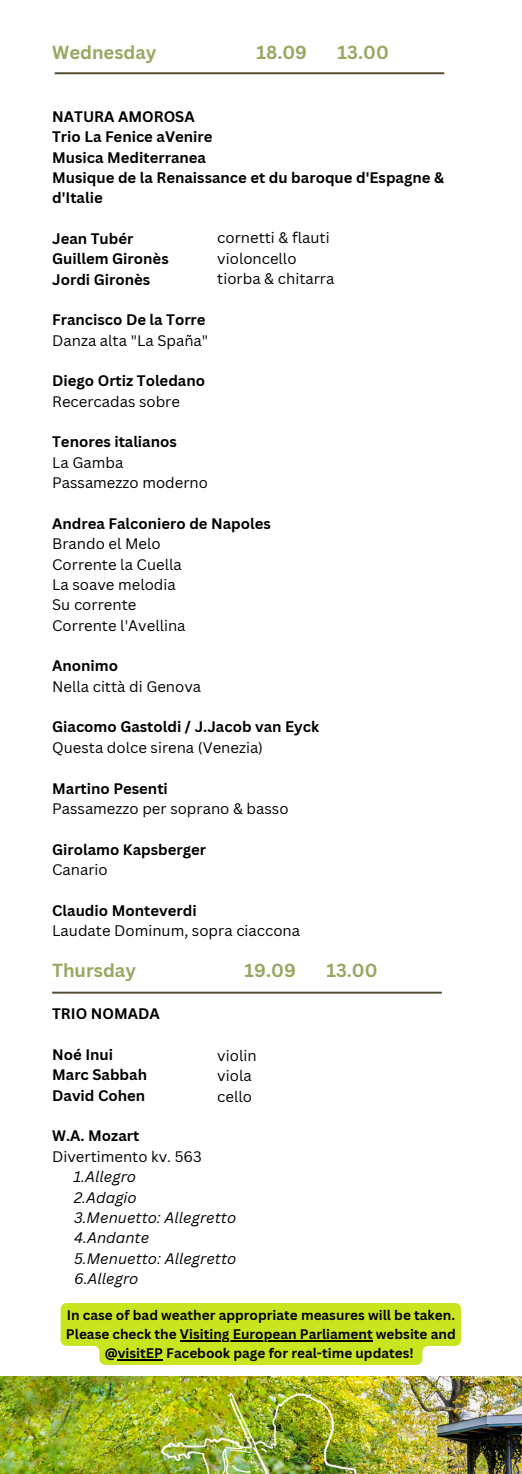
<style>
.page{position:relative;width:522px;height:1474px;background:#fff}
.page>*{position:absolute;margin:0;border:0;box-sizing:border-box;transform-origin:0 0}
.t1{font:700 18.38px "Canva Sans";color:#97a862}
.t2{font:700 14.88px/20.3px "Canva Sans";color:#000}
.t3{font:14.88px/20.3px "Canva Sans";color:#000}
.t4{font:italic 14.88px "Canva Sans";color:#000}
.t5{font:700 13.56px/19.1px "Canva Sans";color:#000}
</style>
<div class="page">
<svg style="left:60px;top:1303px;width:400px;height:61px"></svg>
<hr style="left:180px;top:1339px;width:192px;height:2px;background:#000">
<hr style="left:118px;top:1358px;width:45px;height:2px;background:#000">
<img style="left:0;top:1376px;width:521px;height:97px">
<hr style="left:55px;top:72px;width:388px;height:2px;background:#544c32">
<hr style="left:52px;top:991px;width:389px;height:2px;background:#544c32">
<p class="t1" style="left:52px;top:39px;width:106px">Wednesday</p>
<p class="t1" style="left:256px;top:39px;width:52px">18.09</p>
<p class="t1" style="left:337px;top:39px;width:53px">13.00</p>
<p class="t2" style="left:52px;top:106px;width:393px">NATURA AMOROSA<br>Trio La Fenice aVenire<br>Musica Mediterranea<br>Musique de la Renaissance et du baroque d'Espagne &amp; d'Italie</p>
<p class="t2" style="left:52px;top:228px;width:118px">Jean Tubér<br>Guillem Gironès<br>Jordi Gironès</p>
<p class="t2" style="left:52px;top:309px;width:155px">Francisco De la Torre</p>
<p class="t3" style="left:52px;top:330px;width:157px">Danza alta "La Spaña"</p>
<p class="t2" style="left:52px;top:370px;width:154px">Diego Ortiz Toledano</p>
<p class="t3" style="left:52px;top:391px;width:129px">Recercadas sobre</p>
<p class="t2" style="left:52px;top:431px;width:126px">Tenores italianos</p>
<p class="t3" style="left:52px;top:452px;width:73px">La Gamba</p>
<p class="t3" style="left:52px;top:472px;width:157px">Passamezzo moderno</p>
<p class="t2" style="left:52px;top:513px;width:220px">Andrea Falconiero de Napoles</p>
<p class="t3" style="left:52px;top:533px;width:110px">Brando el Melo</p>
<p class="t3" style="left:52px;top:553px;width:131px">Corrente la Cuella</p>
<p class="t3" style="left:52px;top:574px;width:125px">La soave melodia</p>
<p class="t3" style="left:52px;top:594px;width:86px">Su corrente</p>
<p class="t3" style="left:52px;top:614px;width:135px">Corrente l'Avellina</p>
<p class="t2" style="left:52px;top:655px;width:67px">Anonimo</p>
<p class="t3" style="left:52px;top:675px;width:150px">Nella città di Genova</p>
<p class="t2" style="left:52px;top:716px;width:268px">Giacomo Gastoldi / J.Jacob van Eyck</p>
<p class="t3" style="left:52px;top:737px;width:212px">Questa dolce sirena (Venezia)</p>
<p class="t2" style="left:52px;top:777px;width:117px">Martino Pesenti</p>
<p class="t3" style="left:52px;top:798px;width:237px">Passamezzo per soprano &amp; basso</p>
<p class="t2" style="left:52px;top:838px;width:155px">Girolamo Kapsberger</p>
<p class="t3" style="left:52px;top:859px;width:57px">Canario</p>
<p class="t2" style="left:52px;top:899px;width:146px">Claudio Monteverdi</p>
<p class="t3" style="left:52px;top:920px;width:249px">Laudate Dominum, sopra ciaccona</p>
<h1 class="t3" style="left:217px;top:227px;width:114px">cornetti &amp; flauti</h1>
<h2 class="t3" style="left:217px;top:248px;width:81px">violoncello</h2>
<h3 class="t3" style="left:217px;top:268px;width:118px">tiorba &amp; chitarra</h3>
<p class="t1" style="left:52px;top:957px;width:85px">Thursday</p>
<p class="t1" style="left:244px;top:957px;width:53px">19.09</p>
<p class="t1" style="left:326px;top:957px;width:53px">13.00</p>
<p class="t2" style="left:52px;top:1003px;width:109px">TRIO NOMADA</p>
<p class="t2" style="left:52px;top:1044px;width:96px">Noé Inui<br>Marc Sabbah<br>David Cohen</p>
<p class="t2" style="left:52px;top:1125px;width:89px">W.A. Mozart</p>
<p class="t3" style="left:52px;top:1145px;width:151px">Divertimento kv. 563</p>
<p class="t4" style="left:73px;top:1166px;width:64px">1.Allegro</p>
<p class="t4" style="left:74px;top:1186px;width:64px">2.Adagio</p>
<p class="t4" style="left:74px;top:1206px;width:163px">3.Menuetto: Allegretto</p>
<p class="t4" style="left:74px;top:1227px;width:77px">4.Andante</p>
<p class="t4" style="left:74px;top:1247px;width:164px">5.Menuetto: Allegretto</p>
<p class="t4" style="left:74px;top:1267px;width:66px">6.Allegro</p>
<h3 class="t3" style="left:217px;top:1045px;width:41px">violin</h3>
<p class="t3" style="left:217px;top:1065px;width:36px">viola cello</p>
<h1 class="t5" style="left:66px;top:1304px;width:391px">In case of bad weather appropriate measures will be taken.<br>Please check the Visiting European Parliament website and</h1>
<h3 class="t5" style="left:105px;top:1342px;width:310px">@visitEP Facebook page for real-time updates!</h3>
</div>
